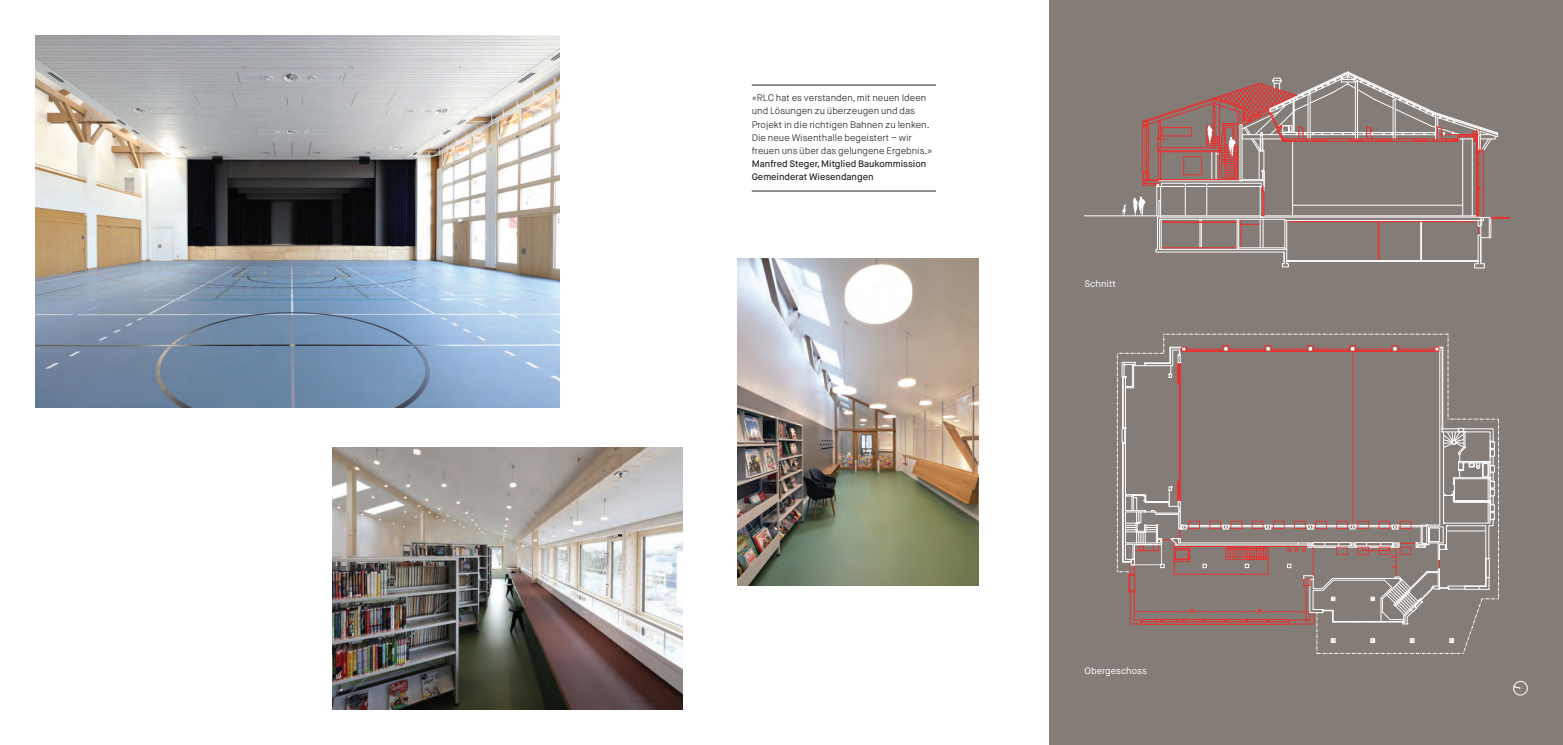
<style>
.page{position:relative;width:1563px;height:745px;background:#fff}
.page>*{position:absolute;margin:0;border:0;box-sizing:border-box;transform-origin:0 0}
.t1{font:300 9.38px/13.1px "Maison Neue";color:#231f20}
.t2{font:500 9.38px/13.1px "Maison Neue";letter-spacing:-.005em;color:#231f20}
.t3{font:9.38px "Maison Neue";color:#fff}
</style>
<div class="page">
<div style="left:1049px;top:0;width:514px;height:744px;background:#847c77"></div>
<img style="left:35px;top:35px;width:525px;height:372px">
<img style="left:738px;top:259px;width:241px;height:326px">
<img style="left:332px;top:447px;width:350px;height:262px">
<hr style="left:752px;top:85px;width:184px;height:1px;background:#231f20">
<hr style="left:752px;top:191px;width:184px;height:1px;background:#231f20">
<hr style="left:1084px;top:215px;width:75px;height:1px;background:#fff">
<svg style="left:1122px;top:205px;width:5px;height:11px"></svg>
<svg style="left:1133px;top:71px;width:377px;height:197px"></svg>
<svg style="left:1117px;top:334px;width:382px;height:319px"></svg>
<svg style="left:1513px;top:680px;width:15px;height:16px"></svg>
<p class="t1" style="left:752px;top:91px;width:182px">«RLC hat es verstanden, mit neuen Ideen und Lösungen zu überzeugen und das Projekt in die richtigen Bahnen zu lenken.<br>Die neue Wisenthalle begeistert – wir freuen uns über das gelungene Ergebnis.»</p>
<p class="t2" style="left:752px;top:157px;width:176px">Manfred Steger, Mitglied Baukommission<br>Gemeinderat Wiesendangen</p>
<p class="t3" style="left:1084px;top:277px;width:33px">Schnitt</p>
<p class="t3" style="left:1084px;top:664px;width:64px">Obergeschoss</p>
</div>
